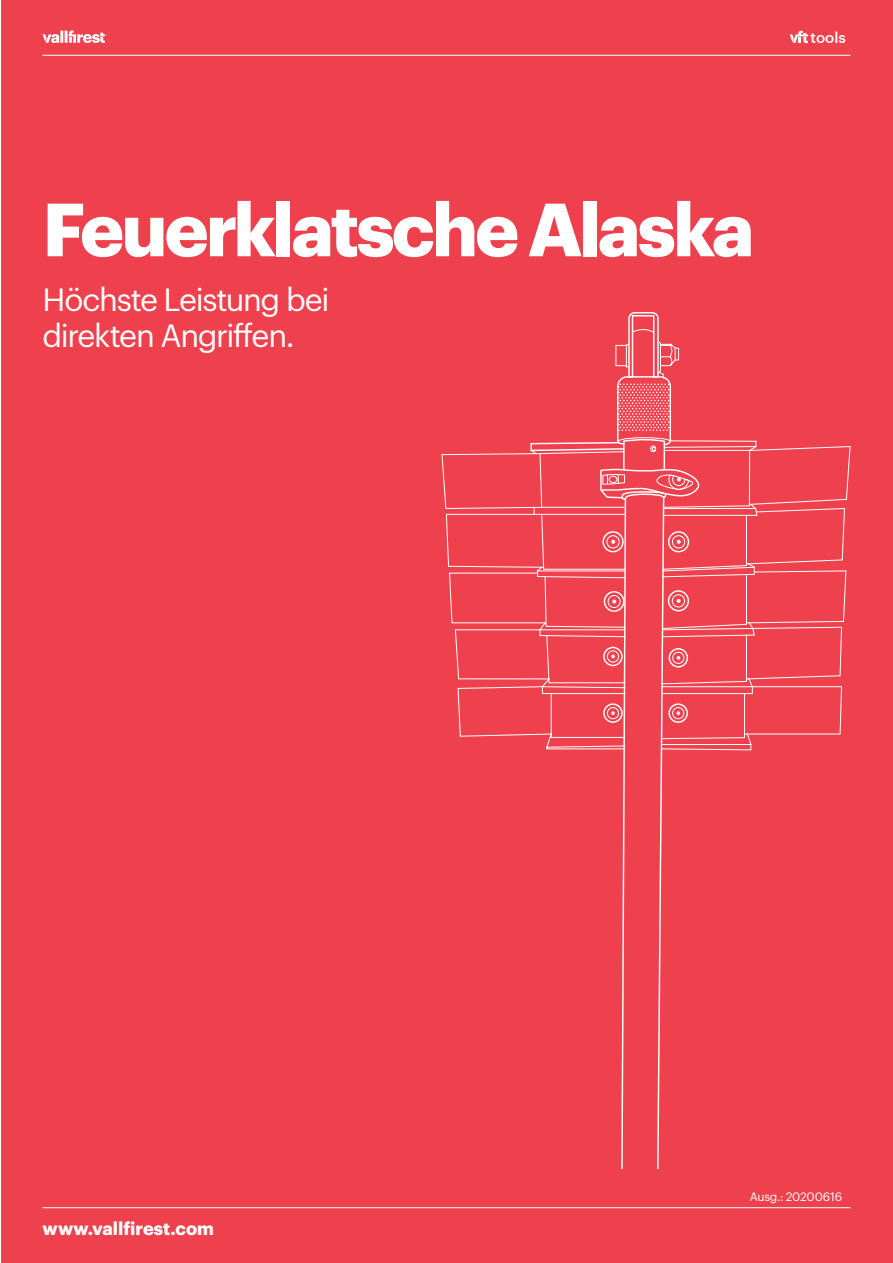
<style>
.page{position:relative;width:893px;height:1263px;background:#fff}
.page>*{position:absolute;margin:0;border:0;box-sizing:border-box;transform-origin:0 0}
.TItulo_portada{font:700 73.5px "Graphik";letter-spacing:-.04em;color:#fff}
.Subtitulo{font:31.5px "Graphik";letter-spacing:-.04em;color:#fff}
.t1{font:700 18px "Graphik";color:#fff}
.t2{font:500 15px "Graphik";color:#fff}
.Subtitulo-2{font:12px "Graphik";letter-spacing:-.015em;color:#fff}
</style>
<div class="page">
<div style="left:1px;top:0;width:892px;height:1263px;background:#ee414d"></div>
<hr style="left:43px;top:55px;width:807px;height:1px;background:#fff">
<svg style="left:790px;top:31px;width:19px;height:12px"></svg>
<svg style="left:43px;top:30px;width:64px;height:13px"></svg>
<hr style="left:43px;top:1207px;width:807px;height:1px;background:#fff">
<svg style="left:599px;top:751px;width:68px;height:458px"></svg>
<svg style="left:441px;top:446px;width:410px;height:305px"></svg>
<div style="left:668px;top:703px;width:20px;height:20px;border:1px solid #fff;border-radius:50%"></div>
<div style="left:672px;top:707px;width:12px;height:12px;border:1px solid #fff;border-radius:50%"></div>
<svg style="left:676px;top:711px;width:4px;height:4px"></svg>
<div style="left:603px;top:703px;width:20px;height:20px;border:1px solid #fff;border-radius:50%"></div>
<div style="left:607px;top:707px;width:12px;height:12px;border:1px solid #fff;border-radius:50%"></div>
<svg style="left:611px;top:711px;width:4px;height:4px"></svg>
<div style="left:603px;top:647px;width:20px;height:19px;border:1px solid #fff;border-radius:50%"></div>
<div style="left:607px;top:650px;width:12px;height:12px;border:1px solid #fff;border-radius:50%"></div>
<svg style="left:611px;top:655px;width:4px;height:3px"></svg>
<div style="left:669px;top:648px;width:19px;height:19px;border:1px solid #fff;border-radius:50%"></div>
<div style="left:672px;top:652px;width:12px;height:12px;border:1px solid #fff;border-radius:50%"></div>
<svg style="left:677px;top:656px;width:3px;height:4px"></svg>
<div style="left:668px;top:590px;width:21px;height:21px;border:1px solid #fff;border-radius:50%"></div>
<div style="left:672px;top:594px;width:13px;height:13px;border:1px solid #fff;border-radius:50%"></div>
<svg style="left:677px;top:599px;width:4px;height:4px"></svg>
<div style="left:668px;top:531px;width:21px;height:21px;border:1px solid #fff;border-radius:50%"></div>
<div style="left:672px;top:535px;width:13px;height:13px;border:1px solid #fff;border-radius:50%"></div>
<svg style="left:677px;top:540px;width:4px;height:4px"></svg>
<svg style="left:530px;top:312px;width:227px;height:185px"></svg>
<div style="left:602px;top:531px;width:22px;height:21px;border:1px solid #fff;border-radius:50%"></div>
<div style="left:607px;top:535px;width:13px;height:13px;border:1px solid #fff;border-radius:50%"></div>
<svg style="left:611px;top:540px;width:4px;height:4px"></svg>
<div style="left:604px;top:591px;width:20px;height:21px;border:1px solid #fff;border-radius:50%"></div>
<div style="left:608px;top:595px;width:12px;height:13px;border:1px solid #fff;border-radius:50%"></div>
<svg style="left:612px;top:599px;width:4px;height:4px"></svg>
<div style="left:598px;top:1169px;width:94px;height:37px;background:#ee414d"></div>
<p class="t2" style="left:811px;top:28px;width:37px">tools</p>
<p class="TItulo_portada" style="left:43px;top:173px;width:713px">Feuerklatsche Alaska</p>
<p class="Subtitulo" style="left:43px;top:276px;width:288px">Höchste Leistung bei</p>
<p class="Subtitulo" style="left:43px;top:312px;width:254px">direkten Angriffen.</p>
<p class="t1" style="left:43px;top:1215px;width:173px">www.vallfirest.com</p>
<p class="Subtitulo-2" style="left:750px;top:1188px;width:94px">Ausg.: 20200616</p>
</div>
